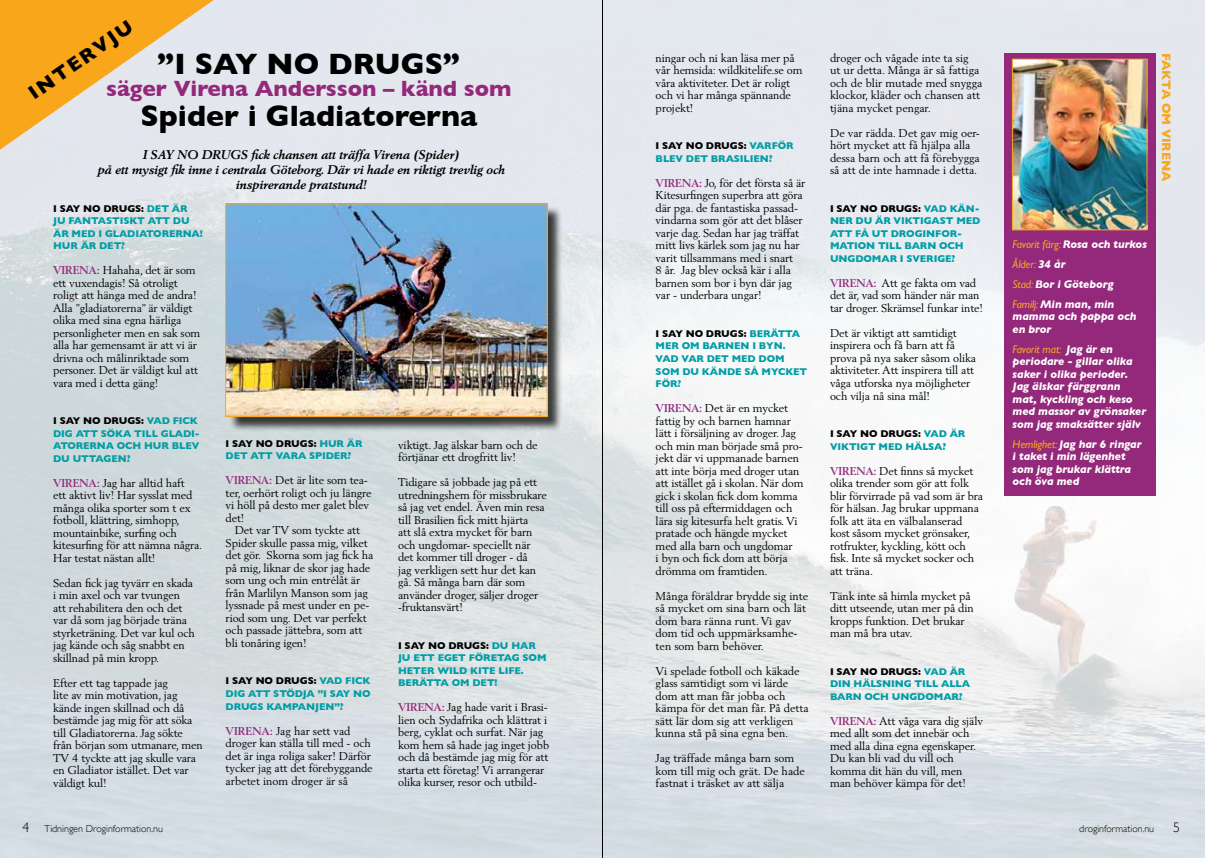
<style>
.page{position:relative;width:1205px;height:858px;background:#fff}
.page>*{position:absolute;margin:0;border:0;box-sizing:border-box;transform-origin:0 0}
.t1{font:700 30px "Gill Sans";color:#000}
.t2{font:700 22.5px "Gill Sans";color:#94287b}
.t3{font:700 20px "Gill Sans";color:#000}
.t4{font:300 13.75px "Gill Sans";color:#000}
.t5{font:italic 700 12.5px/15px "Berling";letter-spacing:-.005em;color:#000;text-align:center}
.t6{font:700 12.5px "Gill Sans";letter-spacing:-.01em;color:#faa61a}
.t7{font:11.25px/12.5px "Berling";letter-spacing:-.01em;color:#000}
.t8{font:italic 700 11.25px/12.5px "Gill Sans";letter-spacing:-.01em;color:#fff}
.t9{font:700 10px/12.5px "Gill Sans";letter-spacing:-.01em;color:#009da5}
.t10{font:300 10px "Gill Sans";color:#000}
.s1{color:#000}
.s2{font-weight:700;color:#94287b}
.s3{font-weight:400;color:#faa61a}
.s4{font-size:13.75px}
</style>
<div class="page">
<img style="left:0;top:0;width:1205px;height:857px">
<div style="left:1004px;top:53px;width:151px;height:442px;background:#94287b"></div>
<div style="left:227px;top:206px;width:336px;height:226px;background:#000;opacity:.75"></div>
<img style="left:227px;top:206px;width:318px;height:208px">
<svg style="left:0;top:0;width:214px;height:150px;background:#eec683"></svg>
<img style="left:1014px;top:61px;width:131px;height:167px">
<div style="left:1012px;top:59px;width:135px;height:171px;border:1px solid #faa61a"></div>
<hr style="left:602px;top:0;width:1px;height:857px;background:#000">
<h3 class="t3" style="left:24px;top:85px;width:120px;rotate:-35deg">INTERV JU</h3>
<h1 class="t1" style="left:158px;top:46px;width:304px">”I SAY NO DRUGS”</h1>
<h2 class="t2" style="left:106px;top:75px;width:407px">SÄGER VIRENA ANDERSSON – KÄND SOM</h2>
<h1 class="t1" style="left:140px;top:99px;width:338px">SPIDER I GLADIATORERNA</h1>
<p class="t5" style="left:97px;top:146px;width:409px">I SAY NO DRUGS fick chansen att träffa Virena (Spider)<br>på ett mysigt fik inne i centrala Göteborg. Där vi hade en riktigt trevlig och inspirerande pratstund!</p>
<p class="t9" style="left:53px;top:202px;width:151px"><span class="s1">I SAY NO DRUGS:</span> DET ÄR<br>JU FANTASTIS KT ATT DU<br>ÄR MED I GLADIATORERNA!<br>HU R ÄR DET?</p>
<p class="t7" style="left:53px;top:264px;width:149px"><span class="s2">VIRENA:</span> Hahaha, det är som ett vuxendagis! Så otroligt roligt att hänga med de andra!<br>Alla ”gladiatorerna” är väldigt olika med sina egna härliga personligheter men en sak som alla har gemensamt är att vi är drivna och målinriktade som personer. Det är väldigt kul att vara med i detta gäng!</p>
<p class="t9" style="left:53px;top:414px;width:148px"><span class="s1">I SAY NO DRUGS:</span> VAD FICK<br>DIG ATT SÖKA TI LL GLADI -<br>ATORERNA OCH HU R BLEV<br>DU UTTAG EN?</p>
<p class="t7" style="left:53px;top:476px;width:151px"><span class="s2">VIRENA:</span> Jag har alltid haft<br>ett aktivt liv! Har sysslat med många olika sporter som t ex fotboll, klättring, simhopp, mountainbike, surfing och kitesurfing för att nämna några.<br>Har testat nästan allt!</p>
<p class="t7" style="left:53px;top:576px;width:143px">Sedan fick jag tyvärr en skada i min axel och var tvungen att rehabilitera den och det var då som jag började träna styrketräning. Det var kul och jag kände och såg snabbt en skillnad på min kropp.</p>
<p class="t7" style="left:53px;top:676px;width:151px">Efter ett tag tappade jag<br>lite av min motivation, jag kände ingen skillnad och då bestämde jag mig för att söka till Gladiatorerna. Jag sökte från början som utmanare, men<br>TV 4 tyckte att jag skulle vara en Gladiator istället. Det var väldigt kul!</p>
<p class="t9" style="left:226px;top:437px;width:138px"><span class="s1">I SAY NO DRUGS:</span> HU R ÄR<br>DET ATT VARA SPI DER?</p>
<p class="t7" style="left:226px;top:474px;width:147px"><span class="s2">VIRENA:</span> Det är lite som tea&shy;ter, oerhört roligt och ju längre vi höll på desto mer galet blev det!</p>
<p class="t7" style="left:226px;top:524px;width:149px;text-indent:9px">Det var TV som tyckte att<br>Spider skulle passa mig, vilket det gör. Skorna som jag fick ha på mig, liknar de skor jag hade som ung och min entrélåt är från Marlilyn Manson som jag lyssnade på mest under en pe&shy;riod som ung. Det var perfekt och passade jättebra, som att bli tonåring igen!</p>
<p class="t9" style="left:226px;top:674px;width:146px"><span class="s1">I SAY NO DRUGS:</span> VAD FICK<br>DIG ATT STÖDJA ”I SAY NO<br>DRUGS KAMPANJEN”?</p>
<p class="t7" style="left:226px;top:724px;width:149px"><span class="s2">VIRENA:</span> Jag har sett vad droger kan ställa till med - och det är inga roliga saker! Därför tycker jag att det förebyggande arbetet inom droger är så</p>
<p class="t7" style="left:398px;top:438px;width:141px">viktigt. Jag älskar barn och de förtjänar ett drogfritt liv!</p>
<p class="t7" style="left:398px;top:476px;width:150px">Tidigare så jobbade jag på ett utredningshem för missbrukare så jag vet endel. Även min resa till Brasilien fick mitt hjärta<br>att slå extra mycket för barn och ungdomar- speciellt när det kommer till droger - då<br>jag verkligen sett hur det kan gå. Så många barn där som använder droger, säljer droger -fruktansvärt!</p>
<p class="t9" style="left:398px;top:639px;width:150px"><span class="s1">I SAY NO DRUGS:</span> DU HAR<br>JU ETT EG ET FÖRETAG SOM<br>HETER WI LD KITE LI FE.<br>BERÄTTA OM DET!</p>
<p class="t7" style="left:398px;top:701px;width:153px"><span class="s2">VIRENA:</span> Jag hade varit i Brasi&shy;lien och Sydafrika och klättrat i berg, cyklat och surfat. När jag kom hem så hade jag inget jobb och då bestämde jag mig för att starta ett företag! Vi arrangerar olika kurser, resor och utbild-</p>
<p class="t7" style="left:656px;top:51px;width:148px">ningar och ni kan läsa mer på vår hemsida: wildkitelife.se om våra aktiviteter. Det är roligt och vi har många spännande projekt!</p>
<p class="t9" style="left:656px;top:140px;width:140px"><span class="s1">I SAY NO DRUGS:</span> VARFÖR<br>BLEV DET BRASI LI EN?</p>
<p class="t7" style="left:656px;top:176px;width:151px"><span class="s2">VIRENA:</span> Jo, för det första så är<br>Kitesurfingen superbra att göra där pga. de fantastiska passad&shy;vindarna som gör att det blåser varje dag. Sedan har jag träffat mitt livs kärlek som jag nu har varit tillsammans med i snart<br>8 år. Jag blev också kär i alla barnen som bor i byn där jag var - underbara ungar!</p>
<p class="t9" style="left:656px;top:327px;width:153px"><span class="s1">I SAY NO DRUGS:</span> BERÄTTA<br>MER OM BARNEN I BYN.<br>VAD VAR DET MED DOM<br>SOM DU KÄNDE SÅ MYCKET<br>FÖR?</p>
<p class="t7" style="left:656px;top:401px;width:149px"><span class="s2">VIRENA:</span> Det är en mycket fattig by och barnen hamnar lätt i försäljning av droger. Jag och min man började små pro&shy;jekt där vi uppmanade barnen att inte börja med droger utan att istället gå i skolan. När dom gick i skolan fick dom komma till oss på eftermiddagen och lära sig kitesurfa helt gratis. Vi pratade och hängde mycket med alla barn och ungdomar<br>i byn och fick dom att börja drömma om framtiden.</p>
<p class="t7" style="left:656px;top:589px;width:154px">Många föräldrar brydde sig inte så mycket om sina barn och lät dom bara ränna runt. Vi gav dom tid och uppmärksamhe&shy;ten som barn behöver.</p>
<p class="t7" style="left:656px;top:664px;width:155px">Vi spelade fotboll och käkade glass samtidigt som vi lärde dom att man får jobba och kämpa för det man får. På detta sätt lär dom sig att verkligen kunna stå på sina egna ben.</p>
<p class="t7" style="left:656px;top:751px;width:151px">Jag träffade många barn som kom till mig och grät. De hade fastnat i träsket av att sälja</p>
<p class="t7" style="left:830px;top:51px;width:154px">droger och vågade inte ta sig<br>ut ur detta. Många är så fattiga och de blir mutade med snygga klockor, kläder och chansen att tjäna mycket pengar.</p>
<p class="t7" style="left:830px;top:126px;width:151px">De var rädda. Det gav mig oer&shy;hört mycket att få hjälpa alla dessa barn och att få förebygga så att de inte hamnade i detta.</p>
<p class="t9" style="left:830px;top:202px;width:152px"><span class="s1">I SAY NO DRUGS:</span> VAD KÄN-<br>NER DU ÄR VI KTIGAST MED<br>ATT FÅ UT DROGI NFOR-<br>MATION TI LL BARN OCH<br>U NG DOMAR I SVERIG E?</p>
<p class="t7" style="left:830px;top:276px;width:155px"><span class="s2">VIRENA:</span> Att ge fakta om vad det är, vad som händer när man tar droger. Skrämsel funkar inte!</p>
<p class="t7" style="left:830px;top:326px;width:147px">Det är viktigt att samtidigt inspirera och få barn att få prova på nya saker såsom olika aktiviteter. Att inspirera till att våga utforska nya möjligheter och vilja nå sina mål!</p>
<p class="t9" style="left:830px;top:427px;width:137px"><span class="s1">I SAY NO DRUGS:</span> VAD ÄR<br>VI KTIGT MED HÄLSA?</p>
<p class="t7" style="left:830px;top:464px;width:154px"><span class="s2">VIRENA:</span> Det finns så mycket olika trender som gör att folk blir förvirrade på vad som är bra för hälsan. Jag brukar uppmana folk att äta en välbalanserad kost såsom mycket grönsaker, rotfrukter, kyckling, kött och fisk. Inte så mycket socker och att träna.</p>
<p class="t7" style="left:830px;top:589px;width:145px">Tänk inte så himla mycket på ditt utseende, utan mer på din kropps funktion. Det brukar man må bra utav.</p>
<p class="t9" style="left:830px;top:665px;width:142px"><span class="s1">I SAY NO DRUGS:</span> VAD ÄR<br>DI N HÄLSNI NG TI LL ALLA<br>BARN OCH U NG DOMAR?</p>
<p class="t7" style="left:830px;top:714px;width:154px"><span class="s2">VIRENA:</span> Att våga vara dig själv med allt som det innebär och med alla dina egna egenskaper.<br>Du kan bli vad du vill och komma dit hän du vill, men man behöver kämpa för det!</p>
<p class="t6" style="left:1174px;top:53px;width:129px;rotate:90deg">FAKTA OM VI RENA</p>
<p class="t8" style="left:1012px;top:234px;width:136px;line-height:20px"><span class="s3">Favorit färg:</span> Rosa och turkos<br><span class="s3">Ålder:</span> 34 år<br><span class="s3">Stad:</span> Bor i Göteborg<br><span class="s3">Familj:</span> Min man, min</p>
<p class="t8" style="left:1012px;top:310px;width:125px">mamma och pappa och en bror</p>
<p class="t8" style="left:1012px;top:342px;width:135px"><span class="s3">Favorit mat:</span> Jag är en periodare - gillar olika saker i olika perioder.<br>Jag älskar färggrann mat, kyckling och keso med massor av grönsaker som jag smaksätter själv</p>
<p class="t8" style="left:1012px;top:437px;width:131px"><span class="s3">Hemlighet:</span> Jag har 6 ringar i taket i min lägenhet som jag brukar klättra och öva med</p>
<p class="t10" style="left:22px;top:822px;width:142px"><span class="s4">4</span> Tidningen Droginformation.nu</p>
<p class="t10" style="left:1079px;top:822px;width:76px">droginformation.nu</p>
<p class="t4" style="left:1173px;top:819px;width:8px">5</p>
</div>
